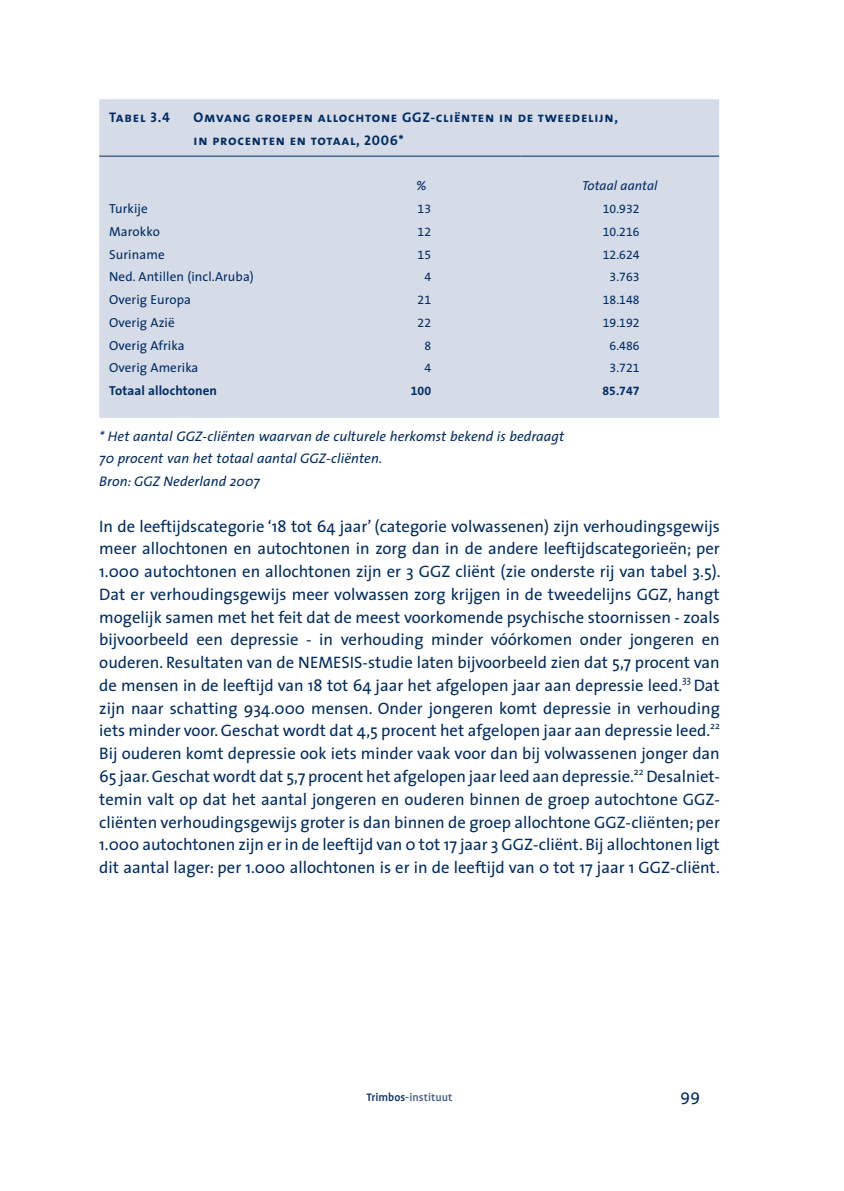
<style>
.page{position:relative;width:844px;height:1191px;background:#fff}
.page>*{position:absolute;margin:0;border:0;box-sizing:border-box;transform-origin:0 0}
.t1{font:16.62px/22.8px "The Sans";color:#002c62;text-align:justify}
.t2{font:italic 14px/22.8px "The Sans";letter-spacing:.005em;color:#002c62}
.t3{font:14px/22.8px "The Sans Bold Caps";letter-spacing:.05em;color:#002c62}
.t4{font:13.12px "The Sans";letter-spacing:.005em;color:#002c62}
.t5{font:700 13.12px "The Sans";letter-spacing:.005em;color:#002c62}
.t6{font:italic 13.12px "The Sans";letter-spacing:.005em;color:#002c62}
.t7{font:12.25px "The Sans Expert";letter-spacing:.005em;color:#002c62}
.t8{font:500 12.25px "Profile";color:#445d8c}
.t9{font:12.25px "The Sans Bold Expert";letter-spacing:.005em;color:#002c62}
.s1{color:#002c62}
</style>
<div class="page">
<div style="left:99px;top:99px;width:620px;height:319px;background:#d6dbe8"></div>
<hr style="left:99px;top:156px;width:223px;height:1px;background:#002c62">
<hr style="left:322px;top:156px;width:198px;height:1px;background:#002c62">
<hr style="left:520px;top:156px;width:199px;height:1px;background:#002c62">
<p class="t3" style="left:109px;top:106px;width:62px">Tabel 3.4</p>
<p class="t3" style="left:193px;top:106px;width:425px">Omvang groepen allochtone GGZ-cliënten in de tweedelijn, in procenten en totaal, 2006*</p>
<p class="t6" style="left:416px;top:175px;width:12px">%</p>
<p class="t6" style="left:582px;top:175px;width:77px">Totaal aantal</p>
<p class="t4" style="left:109px;top:198px;width:40px">Turkije</p>
<p class="t7" style="left:417px;top:199px;width:15px">13</p>
<p class="t7" style="left:602px;top:199px;width:38px">10.932</p>
<p class="t4" style="left:109px;top:220px;width:52px">Marokko</p>
<p class="t7" style="left:417px;top:221px;width:15px">12</p>
<p class="t7" style="left:602px;top:221px;width:38px">10.216</p>
<p class="t4" style="left:109px;top:243px;width:57px">Suriname</p>
<p class="t7" style="left:417px;top:244px;width:15px">15</p>
<p class="t7" style="left:602px;top:244px;width:38px">12.624</p>
<p class="t4" style="left:109px;top:266px;width:146px">Ned. Antillen (incl.Aruba)</p>
<p class="t7" style="left:424px;top:267px;width:8px">4</p>
<p class="t7" style="left:609px;top:267px;width:32px">3.763</p>
<p class="t4" style="left:109px;top:289px;width:83px">Overig Europa</p>
<p class="t7" style="left:417px;top:290px;width:15px">21</p>
<p class="t7" style="left:602px;top:290px;width:38px">18.148</p>
<p class="t4" style="left:109px;top:311px;width:67px">Overig Azië</p>
<p class="t7" style="left:417px;top:312px;width:15px">22</p>
<p class="t7" style="left:602px;top:312px;width:38px">19.192</p>
<p class="t4" style="left:109px;top:334px;width:77px">Overig Afrika</p>
<p class="t7" style="left:424px;top:335px;width:8px">8</p>
<p class="t7" style="left:609px;top:335px;width:32px">6.486</p>
<p class="t4" style="left:109px;top:357px;width:91px">Overig Amerika</p>
<p class="t7" style="left:424px;top:358px;width:8px">4</p>
<p class="t7" style="left:609px;top:358px;width:32px">3.721</p>
<p class="t5" style="left:109px;top:380px;width:109px">Totaal allochtonen</p>
<p class="t9" style="left:410px;top:381px;width:22px">100</p>
<p class="t9" style="left:602px;top:381px;width:39px">85.747</p>
<p class="t2" style="left:99px;top:424px;width:466px">* Het aantal GGZ-cliënten waarvan de culturele herkomst bekend is bedraagt<br>70 procent van het totaal aantal GGZ-cliënten.<br>Bron: GGZ Nederland 2007</p>
<p class="t1" style="left:99px;top:514px;width:622px">In de leeftijdscategorie ‘18 tot 64 jaar’ (categorie volwassenen) zijn verhoudingsgewijs meer allochtonen en autochtonen in zorg dan in de andere leeftijdscategorieën; per 1.000 autochtonen en allochtonen zijn er 3 GGZ cliënt (zie onderste rij van tabel 3.5).<br>Dat er verhoudingsgewijs meer volwassen zorg krijgen in de tweedelijns GGZ, hangt mogelijk samen met het feit dat de meest voorkomende psychische stoornissen - zoals bijvoorbeeld een depressie - in verhouding minder vóórkomen onder jongeren en ouderen. Resultaten van de NEMESIS-studie laten bijvoorbeeld zien dat 5,7 procent van de mensen in de leeftijd van 18 tot 64 jaar het afgelopen jaar aan depressie leed.<sup>33</sup> Dat zijn naar schatting 934.000 mensen. Onder jongeren komt depressie in verhouding iets minder voor. Geschat wordt dat 4,5 procent het afgelopen jaar aan depressie leed.<sup>22<br></sup>Bij ouderen komt depressie ook iets minder vaak voor dan bij volwassenen jonger dan 65 jaar. Geschat wordt dat 5,7 procent het afgelopen jaar leed aan depressie.<sup>22</sup> Desalniet&shy;temin valt op dat het aantal jongeren en ouderen binnen de groep autochtone GGZ&shy;cliënten verhoudingsgewijs groter is dan binnen de groep allochtone GGZ-cliënten; per 1.000 autochtonen zijn er in de leeftijd van 0 tot 17 jaar 3 GGZ-cliënt. Bij allochtonen ligt dit aantal lager: per 1.000 allochtonen is er in de leeftijd van 0 tot 17 jaar 1 GGZ-cliënt.</p>
<p class="t8" style="left:366px;top:1090px;width:87px"><span class="s1">Trimbos</span>-instituut</p>
<p class="t1" style="left:680px;top:1083px;width:21px">99</p>
</div>
